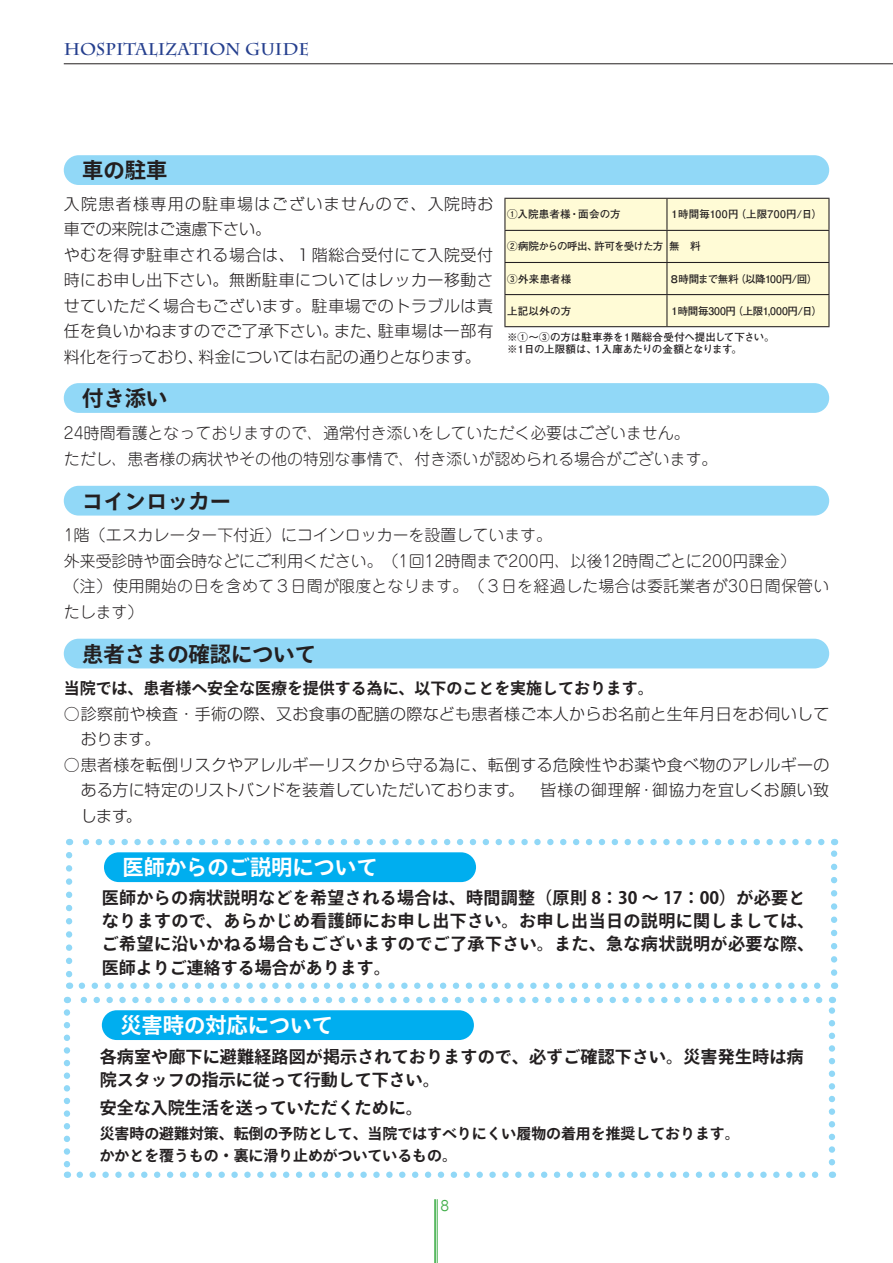
<style>
.page{position:relative;width:893px;height:1263px;background:#fff}
.page>*{position:absolute;margin:0;border:0;box-sizing:border-box;transform-origin:0 0}
.t1{font:700 21.3px "Ryo Gothic Plus N";color:#231f20}
.t2{font:700 21.3px "Ryo Gothic Plus N";color:#fff}
.t3{font:700 16.95px/23.4px "Ryo Gothic Plus N";letter-spacing:.02em;color:#231f20}
.t4{font:700 16.95px "Charlemagne Std";color:#253f8e}
.t5{font:700 16.95px "Ryo Gothic Plus N";color:#231f20}
.t6{font:300 15.9px/25.5px "Shin Go Pro";letter-spacing:.03em;color:#231f20}
.t7{font:300 15.9px/25.5px "Jun 101 Pro";color:#231f20}
.t8{font:700 15.9px "Ryo Gothic Plus N";color:#231f20}
.t9{font:700 14.85px/21.3px "Ryo Gothic Plus N";color:#231f20}
.t10{font:13.8px "Jun 201 Pro";color:#40ae49}
.t11{font:700 10.5px/11.7px "Futo Go B101 Pro";letter-spacing:-.015em;color:#231f20}
.t12{font:700 10.5px "Futo Go B101 Pro";letter-spacing:-.05em;color:#231f20}
.t13{font:700 10.5px "Futo Go B101 Pro";letter-spacing:.02em;color:#231f20}
.t14{font:700 10.5px "Futo Go B101 Pro";letter-spacing:-.035em;color:#231f20}
.t15{font:700 10.5px "Futo Go B101 Pro";letter-spacing:.015em;color:#231f20}
</style>
<div class="page">
<hr style="left:437px;top:1199px;width:1px;height:64px;background:#40ae49">
<hr style="left:434px;top:1199px;width:2px;height:64px;background:#40ae49">
<hr style="left:64px;top:64px;width:829px;height:1px;background:#231f20">
<div style="left:64px;top:383px;width:765px;height:30px;background:#91d8f7;border-radius:15px"></div>
<div style="left:64px;top:486px;width:765px;height:30px;background:#91d8f7;border-radius:15px"></div>
<div style="left:64px;top:639px;width:765px;height:29px;background:#91d8f7;border-radius:15px"></div>
<div style="left:64px;top:155px;width:765px;height:30px;background:#91d8f7;border-radius:15px"></div>
<div style="left:102px;top:1010px;width:372px;height:30px;background:#00aeef;border-radius:15px"></div>
<div style="left:505px;top:199px;width:323px;height:127px;background:#fffbd6"></div>
<hr style="left:504px;top:198px;width:163px;height:1px;background:#231f20">
<hr style="left:504px;top:199px;width:1px;height:31px;background:#231f20">
<hr style="left:667px;top:198px;width:162px;height:1px;background:#231f20">
<hr style="left:666px;top:199px;width:1px;height:31px;background:#231f20">
<hr style="left:828px;top:199px;width:1px;height:31px;background:#231f20">
<hr style="left:504px;top:230px;width:163px;height:1px;background:#231f20">
<hr style="left:504px;top:231px;width:1px;height:31px;background:#231f20">
<hr style="left:667px;top:230px;width:162px;height:1px;background:#231f20">
<hr style="left:666px;top:231px;width:1px;height:31px;background:#231f20">
<hr style="left:828px;top:231px;width:1px;height:31px;background:#231f20">
<hr style="left:504px;top:262px;width:163px;height:1px;background:#231f20">
<hr style="left:504px;top:263px;width:1px;height:31px;background:#231f20">
<hr style="left:667px;top:262px;width:162px;height:1px;background:#231f20">
<hr style="left:666px;top:263px;width:1px;height:31px;background:#231f20">
<hr style="left:828px;top:263px;width:1px;height:31px;background:#231f20">
<hr style="left:504px;top:294px;width:163px;height:1px;background:#231f20">
<hr style="left:504px;top:295px;width:1px;height:31px;background:#231f20">
<hr style="left:667px;top:294px;width:162px;height:1px;background:#231f20">
<hr style="left:666px;top:295px;width:1px;height:31px;background:#231f20">
<hr style="left:828px;top:295px;width:1px;height:31px;background:#231f20">
<hr style="left:504px;top:326px;width:163px;height:1px;background:#231f20">
<hr style="left:667px;top:326px;width:162px;height:1px;background:#231f20">
<svg style="left:80px;top:1171px;width:739px;height:7px"></svg>
<svg style="left:64px;top:1012px;width:6px;height:166px"></svg>
<svg style="left:829px;top:997px;width:6px;height:165px"></svg>
<svg style="left:67px;top:997px;width:752px;height:6px"></svg>
<div style="left:104px;top:852px;width:372px;height:30px;background:#00aeef;border-radius:15px"></div>
<svg style="left:82px;top:982px;width:739px;height:7px"></svg>
<svg style="left:66px;top:855px;width:6px;height:134px"></svg>
<svg style="left:831px;top:839px;width:6px;height:134px"></svg>
<svg style="left:69px;top:839px;width:752px;height:6px"></svg>
<p class="t4" style="left:64px;top:39px;width:247px">HOSPITALIZATION GUIDE</p>
<h1 class="t1" style="left:82px;top:157px;width:87px">車の駐車</h1>
<p class="t6" style="left:64px;top:189px;width:431px">入院患者様専用の駐車場はございませんので、入院時お車での来院はご遠慮下さい。<br>やむを得ず駐車される場合は、１階総合受付にて入院受付時にお申し出下さい。無断駐車についてはレッカー移動させていただく場合もございます。駐車場でのトラブルは責任を負いかねますのでご了承下さい。また、駐車場は一部有料化を行っており、料金については右記の通りとなります。</p>
<h1 class="t1" style="left:82px;top:385px;width:87px">付き添い</h1>
<p class="t15" style="left:507px;top:206px;width:115px">①入院患者様・面会の方</p>
<p class="t13" style="left:669px;top:206px;width:155px">１時間毎100円（上限700円/日）</p>
<p class="t12" style="left:507px;top:238px;width:195px">②病院からの呼出、許可を受けた方無　料</p>
<p class="t11" style="left:507px;top:271px;width:66px">③外来患者様</p>
<p class="t14" style="left:669px;top:270px;width:150px">８時間まで無料（以降100円/回）</p>
<p class="t11" style="left:507px;top:303px;width:66px">上記以外の方</p>
<p class="t11" style="left:669px;top:303px;width:155px">１時間毎300円（上限1,000円/日）</p>
<p class="t11" style="left:507px;top:330px;width:269px">※①～③の方は駐車券を１階総合受付へ提出して下さい。※１日の上限額は、１入庫あたりの金額となります。</p>
<p class="t7" style="left:64px;top:419px;width:655px">24時間看護となっておりますので、通常付き添いをしていただく必要はございません。<br>ただし、患者様の病状やその他の特別な事情で、付き添いが認められる場合がございます。</p>
<h1 class="t1" style="left:82px;top:487px;width:150px">コインロッカー</h1>
<p class="t7" style="left:64px;top:521px;width:767px">1階（エスカレーター下付近）にコインロッカーを設置しています。<br>外来受診時や面会時などにご利用ください。（1回12時間まで200円、以後12時間ごとに200円課金）<br>（注）使用開始の日を含めて３日間が限度となります。（３日を経過した場合は委託業者が30日間保管いたします）</p>
<h1 class="t1" style="left:82px;top:640px;width:235px">患者さまの確認について</h1>
<p class="t8" style="left:64px;top:678px;width:591px">当院では、患者様へ安全な医療を提供する為に、以下のことを実施しております。</p>
<p class="t6" style="left:81px;top:699px;width:750px;text-indent:-17px">○ 診察前や検査・手術の際、又お食事の配膳の際なども患者様ご本人からお名前と生年月日をお伺いしております。</p>
<p class="t6" style="left:81px;top:750px;width:750px;text-align:justify;text-indent:-17px">○ 患者様を転倒リスクやアレルギーリスクから守る為に、転倒する危険性やお薬や食べ物のアレルギーのある方に特定のリストバンドを装着していただいております。　皆様の御理解・御協力を宜しくお願い致します。</p>
<h1 class="t2" style="left:122px;top:854px;width:257px">医師からのご説明について</h1>
<p class="t3" style="left:102px;top:887px;width:714px">医師からの病状説明などを希望される場合は、時間調整（原則 8：30 ～ 17：00）が必要となりますので、あらかじめ看護師にお申し出下さい。お申し出当日の説明に関しましては、ご希望に沿いかねる場合もございますのでご了承下さい。また、急な病状説明が必要な際、医師よりご連絡する場合があります。</p>
<h1 class="t2" style="left:120px;top:1012px;width:214px">災害時の対応について</h1>
<p class="t3" style="left:100px;top:1046px;width:705px">各病室や廊下に避難経路図が掲示されておりますので、必ずご確認下さい。災害発生時は病院スタッフの指示に従って行動して下さい。</p>
<p class="t9" style="left:100px;top:1124px;width:641px">災害時の避難対策、転倒の予防として、当院ではすべりにくい履物の着用を推奨しております。かかとを覆うもの・裏に滑り止めがついているもの。</p>
<p class="t5" style="left:100px;top:1097px;width:325px">安全な入院生活を送っていただくために。</p>
<p class="t10" style="left:441px;top:1195px;width:10px">8</p>
</div>
